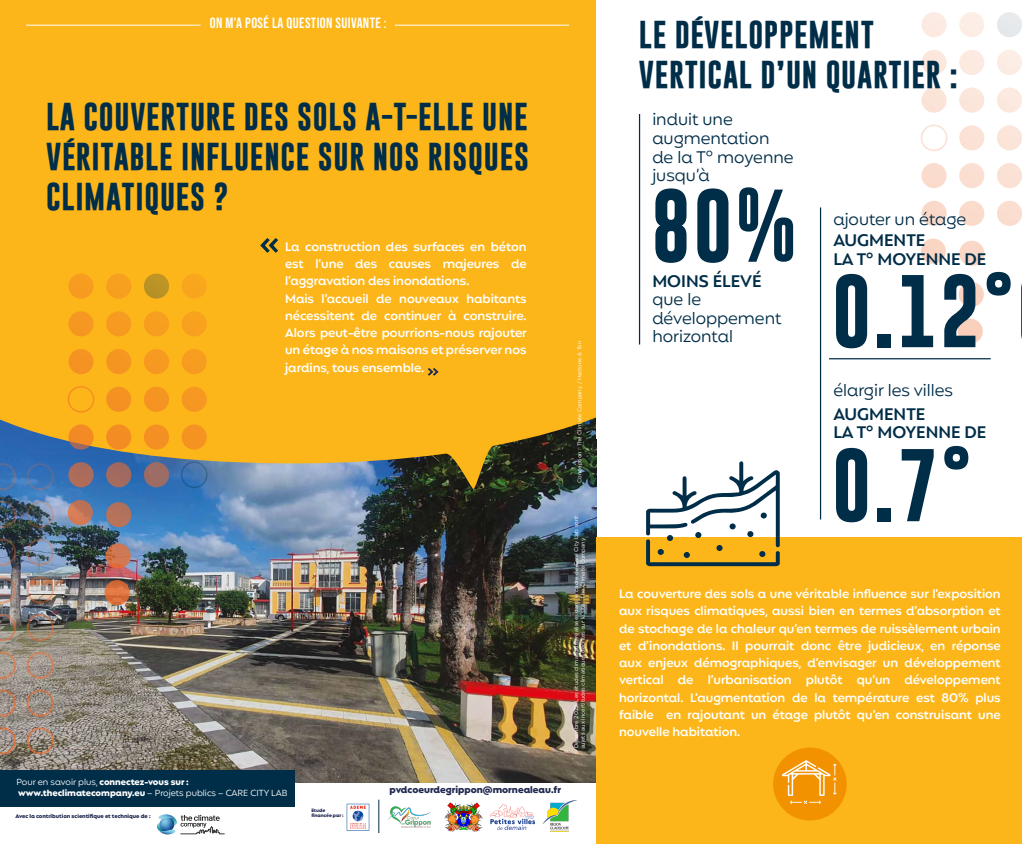
<style>
.page{position:relative;width:1022px;height:844px;background:#fff}
.page>*{position:absolute;margin:0;border:0;box-sizing:border-box;transform-origin:0 0}
.t1{font:700 73.75px "Gobold";color:#002d48}
.t2{font:700 28.1px/40.4px "Gobold";letter-spacing:.025em;color:#002d48;text-align:justify}
.t3{font:17px/18.8px "Mangueira";color:#002d48}
.t4{font:600 17px/18.8px "Mangueira";color:#002d48}
.t5{font:14.82px "Bebas Neue";letter-spacing:.025em;color:#fff}
.t6{font:600 12.5px/17.2px "Mangueira";color:#fff}
.t7{font:900 9.65px "Mangueira";color:#1f274f}
.t8{font:8.95px/10.8px "Mangueira";color:#fff}
.t9{font:900 5.6px "Mangueira";color:#1f274f}
.t10{font:5.5px/6.6px "Gotham";color:#fff}
.t11{font:900 4.85px/5.8px "Mangueira";color:#1f274f}
.s1{font-weight:900}
</style>
<div class="page">
<img style="left:0;top:488px;width:596px;height:293px">
<svg style="left:0;top:0;width:597px;height:488px;background:#eeaf20"></svg>
<svg style="left:260px;top:238px;width:18px;height:15px"></svg>
<hr style="left:26px;top:25px;width:174px;height:1px;background:#fff">
<hr style="left:394px;top:25px;width:175px;height:1px;background:#fff">
<svg style="left:427px;top:368px;width:11px;height:7px"></svg>
<div style="left:106px;top:273px;width:25px;height:25px;background:#f79f1f;border-radius:50%"></div>
<div style="left:144px;top:273px;width:25px;height:25px;background:#bb9325;border-radius:50%"></div>
<div style="left:182px;top:273px;width:25px;height:25px;background:#f8a61d;border-radius:50%"></div>
<div style="left:68px;top:273px;width:26px;height:25px;background:#f69c20;border-radius:50%"></div>
<div style="left:106px;top:502px;width:25px;height:25px;background:#b4725b;border-radius:50%"></div>
<svg style="left:106px;top:543px;width:25px;height:25px"></svg>
<svg style="left:105px;top:580px;width:25px;height:25px"></svg>
<svg style="left:68px;top:500px;width:25px;height:25px"></svg>
<div style="left:106px;top:311px;width:25px;height:25px;background:#f69b20;border-radius:50%"></div>
<div style="left:144px;top:311px;width:25px;height:25px;background:#f79e1f;border-radius:50%"></div>
<div style="left:182px;top:311px;width:25px;height:25px;background:#f7a11e;border-radius:50%"></div>
<div style="left:68px;top:311px;width:26px;height:25px;background:#f59721;border-radius:50%"></div>
<div style="left:106px;top:349px;width:25px;height:25px;background:#f59621;border-radius:50%"></div>
<div style="left:144px;top:349px;width:25px;height:25px;background:#f69920;border-radius:50%"></div>
<div style="left:182px;top:349px;width:25px;height:25px;background:#f69d20;border-radius:50%"></div>
<div style="left:68px;top:349px;width:26px;height:25px;background:#f49322;border-radius:50%"></div>
<div style="left:106px;top:386px;width:25px;height:26px;background:#f49122;border-radius:50%"></div>
<div style="left:144px;top:386px;width:25px;height:26px;background:#f59422;border-radius:50%"></div>
<div style="left:182px;top:386px;width:25px;height:26px;background:#f69821;border-radius:50%"></div>
<div style="left:68px;top:386px;width:26px;height:26px;border:2px solid #ed6c2c;border-radius:50%"></div>
<div style="left:106px;top:424px;width:25px;height:25px;background:#f38d23;border-radius:50%"></div>
<div style="left:144px;top:424px;width:25px;height:25px;background:#f49023;border-radius:50%"></div>
<div style="left:182px;top:424px;width:25px;height:25px;background:#f59322;border-radius:50%"></div>
<svg style="left:68px;top:424px;width:26px;height:25px"></svg>
<div style="left:106px;top:462px;width:25px;height:25px;background:#a16a5f;border-radius:50%"></div>
<div style="left:144px;top:462px;width:25px;height:25px;background:#9c6c65;border-radius:50%"></div>
<div style="left:181px;top:461px;width:26px;height:27px;border:2px solid #002d48;border-radius:50%"></div>
<div style="left:68px;top:462px;width:26px;height:25px;background:#ac6c5b;border-radius:50%"></div>
<div style="left:958px;top:12px;width:26px;height:25px;background:#fcede6;border-radius:50%"></div>
<div style="left:996px;top:12px;width:25px;height:25px;background:#e6eaed;border-radius:50%"></div>
<div style="left:921px;top:12px;width:25px;height:25px;background:#fcebe2;border-radius:50%"></div>
<div style="left:958px;top:241px;width:26px;height:25px;background:linear-gradient(to right,#fadaca,#fad6c5);border-radius:50%"></div>
<div style="left:958px;top:282px;width:25px;height:25px;background:#f9d3c0;border-radius:50%"></div>
<div style="left:957px;top:318px;width:25px;height:26px;background:#f9cfbb;border-radius:50%"></div>
<div style="left:920px;top:238px;width:25px;height:26px;background:#f9d4c2;border-radius:50%"></div>
<div style="left:958px;top:50px;width:26px;height:25px;background:#fceae1;border-radius:50%"></div>
<div style="left:996px;top:50px;width:25px;height:25px;background:#fcece4;border-radius:50%"></div>
<div style="left:921px;top:50px;width:25px;height:25px;background:#fce7dd;border-radius:50%"></div>
<svg style="left:958px;top:87px;width:26px;height:26px"></svg>
<div style="left:996px;top:87px;width:25px;height:26px;background:#fce9df;border-radius:50%"></div>
<div style="left:921px;top:87px;width:25px;height:26px;background:#fbe3d8;border-radius:50%"></div>
<div style="left:958px;top:125px;width:26px;height:25px;background:#fbe2d6;border-radius:50%"></div>
<div style="left:996px;top:125px;width:25px;height:25px;background:#fbe5d9;border-radius:50%"></div>
<div style="left:920px;top:124px;width:27px;height:27px;border:2px solid #ed6c2c;border-radius:50%"></div>
<div style="left:958px;top:163px;width:26px;height:25px;background:#fbdfd1;border-radius:50%"></div>
<div style="left:996px;top:163px;width:25px;height:25px;background:#fbe1d4;border-radius:50%"></div>
<div style="left:921px;top:163px;width:25px;height:25px;background:#fadccd;border-radius:50%"></div>
<div style="left:958px;top:201px;width:26px;height:25px;background:linear-gradient(to right,#fadecf,#fadacb);border-radius:50%"></div>
<div style="left:996px;top:201px;width:25px;height:25px;background:#fadecf;border-radius:50%"></div>
<div style="left:921px;top:201px;width:25px;height:25px;background:#fad8c8;border-radius:50%"></div>
<svg style="left:0;top:463px;width:16px;height:27px"></svg>
<div style="left:27px;top:463px;width:27px;height:27px;border:2px solid #ed6c2c;border-radius:50%"></div>
<svg style="left:0;top:727px;width:16px;height:27px"></svg>
<div style="left:27px;top:727px;width:27px;height:27px;border:2px solid #ed6c2c;border-radius:50%"></div>
<svg style="left:0;top:500px;width:16px;height:28px"></svg>
<div style="left:27px;top:500px;width:27px;height:28px;border:2px solid #ed6c2c;border-radius:50%"></div>
<svg style="left:0;top:689px;width:16px;height:27px"></svg>
<div style="left:27px;top:689px;width:27px;height:27px;border:2px solid #ed6c2c;border-radius:50%"></div>
<svg style="left:0;top:538px;width:16px;height:27px"></svg>
<div style="left:27px;top:538px;width:27px;height:27px;border:2px solid #ed6c2c;border-radius:50%"></div>
<svg style="left:0;top:576px;width:16px;height:27px"></svg>
<div style="left:27px;top:576px;width:27px;height:27px;border:2px solid #ed6c2c;border-radius:50%"></div>
<svg style="left:0;top:614px;width:16px;height:27px"></svg>
<div style="left:27px;top:614px;width:27px;height:27px;border:2px solid #ed6c2c;border-radius:50%"></div>
<svg style="left:0;top:651px;width:16px;height:27px"></svg>
<div style="left:27px;top:651px;width:27px;height:27px;border:2px solid #ed6c2c;border-radius:50%"></div>
<div style="left:596px;top:537px;width:425px;height:306px;background:#fcb61a"></div>
<div style="left:596px;top:0;width:36px;height:438px;background:#fff"></div>
<hr style="left:819px;top:207px;width:2px;height:312px;background:#002d48">
<hr style="left:638px;top:114px;width:2px;height:230px;background:#002d48">
<div style="left:773px;top:747px;width:73px;height:73px;background:#f39200;border-radius:50%"></div>
<svg style="left:646px;top:461px;width:133px;height:105px"></svg>
<svg style="left:781px;top:760px;width:55px;height:43px"></svg>
<hr style="left:828px;top:358px;width:162px;height:1px;background:#002d48">
<img style="left:387px;top:806px;width:43px;height:21px">
<img style="left:444px;top:802px;width:38px;height:29px">
<img style="left:490px;top:804px;width:44px;height:25px">
<img style="left:542px;top:800px;width:35px;height:32px">
<img style="left:346px;top:803px;width:24px;height:28px">
<div style="left:0;top:770px;width:294px;height:36px;background:#002d48"></div>
<svg style="left:157px;top:814px;width:67px;height:20px"></svg>
<hr style="left:378px;top:799px;width:1px;height:33px;background:#002d48">
<p class="t5" style="left:210px;top:15px;width:178px">ON M’A POSÉ LA QUESTION SUIVANTE :</p>
<h2 class="t2" style="left:46px;top:96px;width:484px">LA COUVERTURE DES SOLS A-T-ELLE UNE VÉRITABLE INFLUENCE SUR NOS RISQUES CLIMATIQUES ?</h2>
<p class="t6" style="left:285px;top:239px;width:243px">La construction des surfaces en béton est l’une des causes majeures de l’aggravation des inondations.<br>Mais l’accueil de nouveaux habitants nécessitent de continuer à construire.<br>Alors peut-être pourrions-nous rajouter un étage à nos maisons et préserver nos jardins, tous ensemble.</p>
<p class="t10" style="left:576px;top:482px;width:143px;rotate:-90deg">Conception : The Climate Company / Hastone &amp; Ten</p>
<p class="t8" style="left:16px;top:777px;width:272px">Pour en savoir plus, <span class="s1">connectez-vous sur : www.theclimatecompany.eu</span> – Projets publics – CARE CITY LAB</p>
<p class="t7" style="left:389px;top:783px;width:173px">pvdcoeurdegrippon@mornealeau.fr</p>
<p class="t9" style="left:16px;top:812px;width:136px">Avec la contribution scientifique et technique de :</p>
<p class="t11" style="left:311px;top:807px;width:34px">Etude financée par :</p>
<p class="t10" style="left:572px;top:748px;width:234px;rotate:-90deg">Décembre 2022. Les études climatiques réalisées dans le cadre de Care City Lab sont sujets aux incertitudes climatiques décrites sur le site : The Climate Company</p>
<h2 class="t2" style="left:638px;top:14px;width:320px">LE DÉVELOPPEMENT<br>VERTICAL D’UN QUARTIER :</h2>
<h3 class="t3" style="left:652px;top:111px;width:143px">induit une augmentation de la T° moyenne jusqu’à</h3>
<h1 class="t1" style="left:650px;top:177px;width:148px">80%</h1>
<h3 class="t4" style="left:652px;top:273px;width:111px">MOINS ÉLEVÉ</h3>
<h3 class="t3" style="left:652px;top:291px;width:130px">que le développement horizontal</h3>
<h3 class="t3" style="left:833px;top:211px;width:134px">ajouter un étage</h3>
<h3 class="t4" style="left:833px;top:232px;width:154px">AUGMENTE<br>LA T° MOYENNE DE</h3>
<h1 class="t1" style="left:831px;top:263px;width:185px">0.12°</h1>
<h3 class="t3" style="left:833px;top:382px;width:121px">élargir les villes</h3>
<h3 class="t4" style="left:833px;top:406px;width:154px">AUGMENTE<br>LA T° MOYENNE DE</h3>
<h1 class="t1" style="left:831px;top:437px;width:143px">0.7°</h1>
<p class="t6" style="left:619px;top:586px;width:383px;text-align:justify">La couverture des sols a une véritable influence sur l’exposition aux risques climatiques, aussi bien en termes d’absorption et de stockage de la chaleur qu’en termes de ruissèlement urbain et d’inondations. Il pourrait donc être judicieux, en réponse aux enjeux démographiques, d’envisager un développement vertical de l’urbanisation plutôt qu’un développement horizontal. L’augmentation de la température est 80% plus faible en rajoutant un étage plutôt qu’en construisant une nouvelle habitation.</p>
</div>
